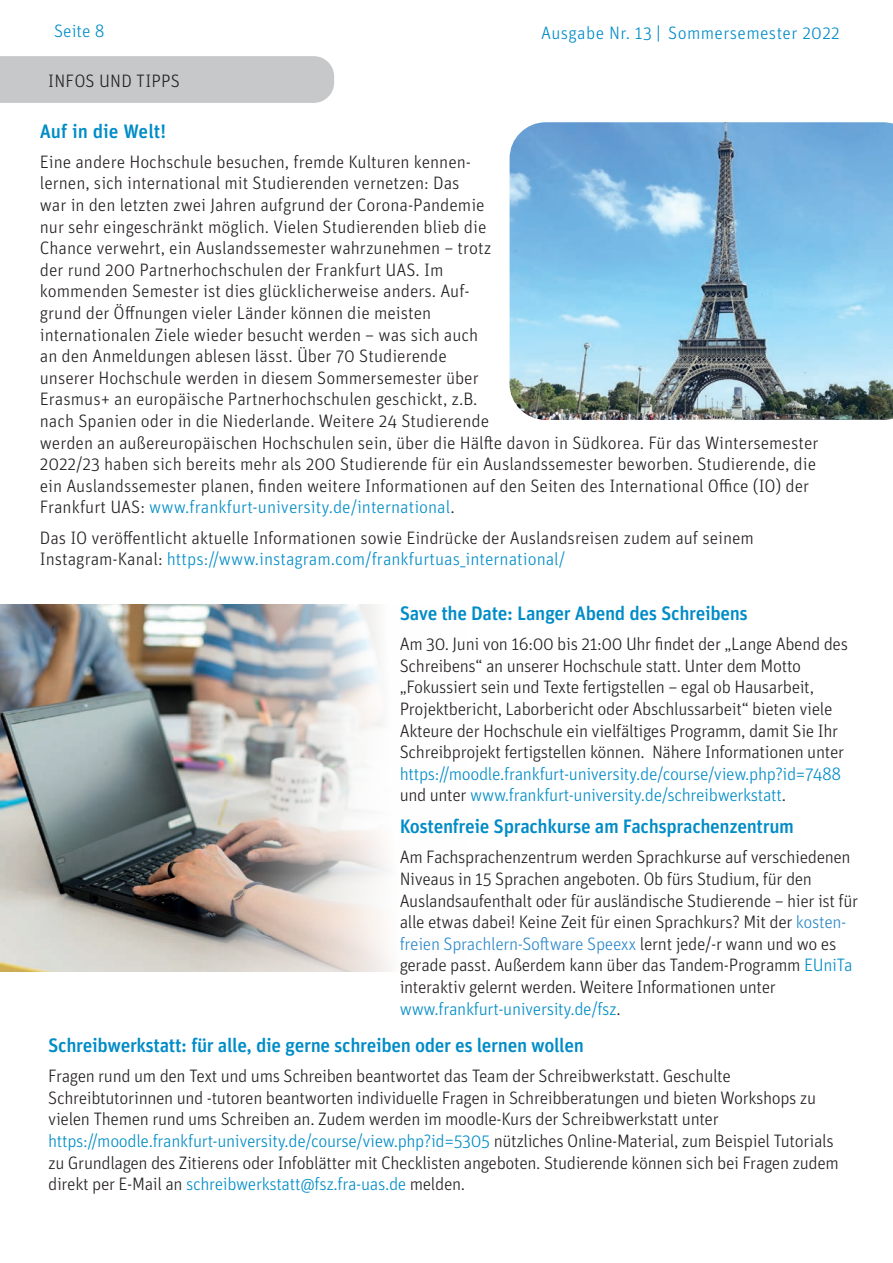
<style>
.page{position:relative;width:893px;height:1263px;background:#fff}
.page>*{position:absolute;margin:0;border:0;box-sizing:border-box;transform-origin:0 0}
.t1{font:500 19.5px "Unit Pro";letter-spacing:-.02em;color:#008cc7}
.t2{font:500 19.5px "Unit Pro";color:#008cc7}
.t3{font:300 18px/21.6px "Unit Pro";letter-spacing:-.02em;color:#231f20}
.t4{font:300 18px/21.6px "Unit Pro";color:#231f20}
.t5{font:300 18px/21.6px "Unit Pro";letter-spacing:-.02em;color:#008cc7}
.t6{font:300 18px "Unit Pro";letter-spacing:.02em;color:#008cc7}
.t7{font:300 18px "Unit Pro";letter-spacing:.01em;color:#231f20}
.s1{font-style:italic}
.s2{color:#008cc7}
.s3{color:#231f20}
.s4{color:#2d89c9}
</style>
<div class="page">
<img style="left:510px;top:122px;width:383px;height:298px">
<img style="left:0;top:604px;width:391px;height:368px">
<div style="left:0;top:56px;width:334px;height:47px;background:#c7c8ca"></div>
<p class="t5" style="left:54px;top:20px;width:52px">Seite 8</p>
<p class="t6" style="left:541px;top:21px;width:300px">Ausgabe Nr. 13 <span class="s1">/</span>Sommersemester 2022</p>
<p class="t7" style="left:48px;top:70px;width:133px">INFOS UND TIPPS</p>
<p class="t2" style="left:40px;top:117px;width:128px">Auf in die Welt!</p>
<p class="t4" style="left:40px;top:150px;width:780px">Eine andere Hochschule besuchen, fremde Kulturen kennen-<br>lernen, sich international mit Studierenden vernetzen: Das<br>war in den letzten zwei Jahren aufgrund der Corona-Pandemie<br>nur sehr eingeschränkt möglich. Vielen Studierenden blieb die<br>Chance verwehrt, ein Auslandssemester wahrzunehmen – trotz<br>der rund 200 Partnerhochschulen der Frankfurt UAS. Im<br>kommenden Semester ist dies glücklicherweise anders. Auf-<br>grund der Öffnungen vieler Länder können die meisten<br>internationalen Ziele wieder besucht werden – was sich auch<br>an den Anmeldungen ablesen lässt. Über 70 Studierende<br>unserer Hochschule werden in diesem Sommersemester über<br>Erasmus+ an europäische Partnerhochschulen geschickt, z.B.<br>nach Spanien oder in die Niederlande. Weitere 24 Studierende<br>werden an außereuropäischen Hochschulen sein, über die Hälfte davon in Südkorea. Für das Wintersemester 2022/23 haben sich bereits mehr als 200 Studierende für ein Auslandssemester beworben. Studierende, die ein Auslandssemester planen, finden weitere Informationen auf den Seiten des International Office (IO) der Frankfurt UAS: <span class="s2">www.frankfurt-university.de/international</span>.</p>
<p class="t4" style="left:40px;top:526px;width:716px">Das IO veröffentlicht aktuelle Informationen sowie Eindrücke der Auslandsreisen zudem auf seinem<br>Instagram-Kanal: <span class="s2">https://www.instagram.com/frankfurtuas_international/</span></p>
<p class="t1" style="left:400px;top:599px;width:350px">Save the Date: Langer Abend des Schreibens</p>
<p class="t3" style="left:400px;top:633px;width:450px">Am 30. Juni von 16:00 bis 21:00 Uhr findet der „Lange Abend des Schreibens“ an unserer Hochschule statt. Unter dem Motto „Fokussiert sein und Texte fertigstellen – egal ob Hausarbeit, Projektbericht, Laborbericht oder Abschlussarbeit“ bieten viele Akteure der Hochschule ein vielfältiges Programm, damit Sie Ihr Schreibprojekt fertigstellen können. Nähere Informationen unter</p>
<p class="t5" style="left:400px;top:762px;width:443px">https://moodle.frankfurt-university.de/course/view.php?id=7488 <span class="s3">und unter</span> www.frankfurt-university.de/schreibwerkstatt<span class="s3">.</span></p>
<p class="t1" style="left:400px;top:812px;width:396px">Kostenfreie Sprachkurse am Fachsprachenzentrum</p>
<p class="t3" style="left:400px;top:846px;width:460px">Am Fachsprachenzentrum werden Sprachkurse auf verschiedenen Niveaus in 15 Sprachen angeboten. Ob fürs Studium, für den Auslandsaufenthalt oder für ausländische Studierende – hier ist für alle etwas dabei! Keine Zeit für einen Sprachkurs? Mit der <span class="s4">kosten&shy;freien Sprachlern-Software Speexx</span> lernt jede/-r wann und wo es gerade passt. Außerdem kann über das Tandem-Programm <span class="s2">EUniTa </span>interaktiv gelernt werden. Weitere Informationen unter <span class="s2">www.frankfurt-university.de/fsz</span>.</p>
<p class="t1" style="left:48px;top:1031px;width:537px">Schreibwerkstatt: für alle, die gerne schreiben oder es lernen wollen</p>
<p class="t3" style="left:48px;top:1065px;width:792px">Fragen rund um den Text und ums Schreiben beantwortet das Team der Schreibwerkstatt. Geschulte Schreibtutorinnen und -tutoren beantworten individuelle Fragen in Schreibberatungen und bieten Workshops zu vielen Themen rund ums Schreiben an. Zudem werden im moodle-Kurs der Schreibwerkstatt unter <span class="s2">https://moodle.frankfurt-university.de/course/view.php?id=5305</span> nützliches Online-Material, zum Beispiel Tutorials zu Grundlagen des Zitierens oder Infoblätter mit Checklisten angeboten. Studierende können sich bei Fragen zudem direkt per E-Mail an <span class="s2">schreibwerkstatt@fsz.fra-uas.de</span> melden.</p>
</div>
